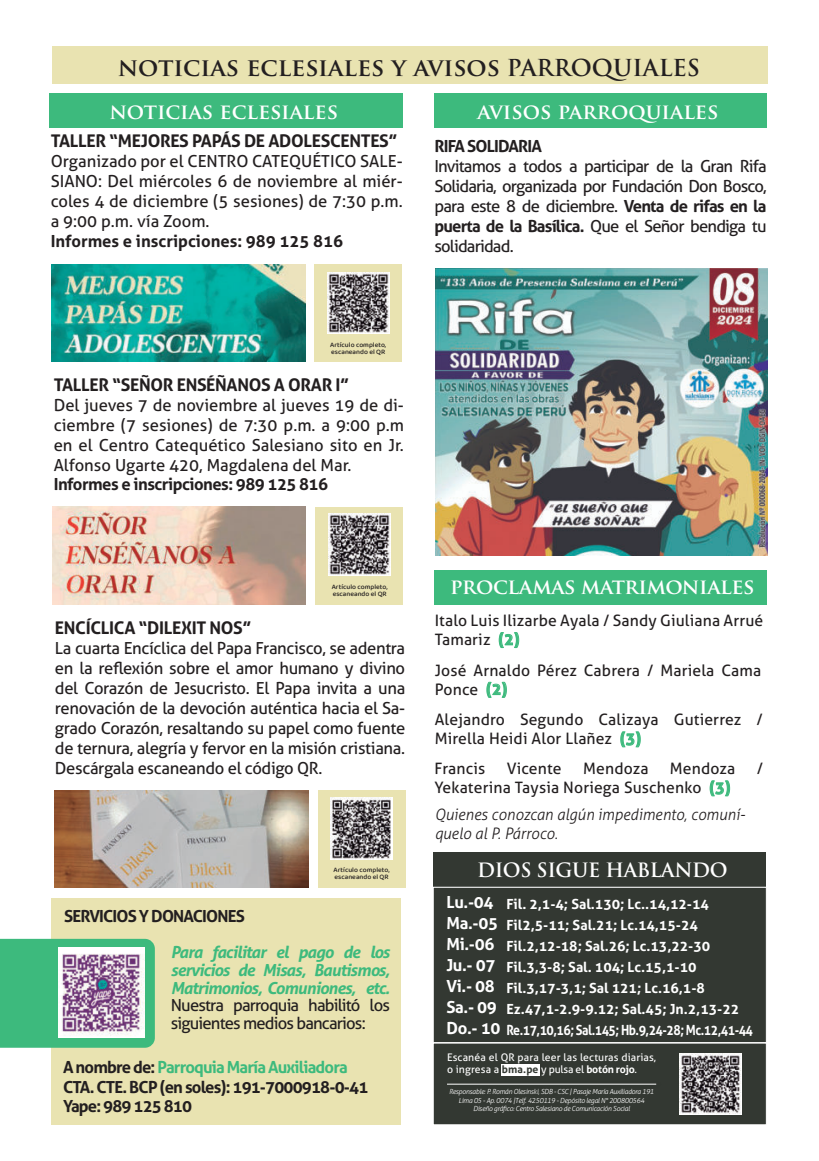
<style>
.page{position:relative;width:819px;height:1161px;background:#fff}
.page>*{position:absolute;margin:0;border:0;box-sizing:border-box;transform-origin:0 0}
.t1{font:700 24.5px "Trajan Pro";color:#231f20}
.t2{font:700 21px "Trajan Pro";letter-spacing:-.01em;color:#fff}
.t3{font:700 19.25px "Trajan Pro";letter-spacing:-.02em;color:#fff}
.t4{font:700 17.5px "Aller";letter-spacing:-.02em;color:#231f20}
.t5{font:16.62px/19.9px "Aller";letter-spacing:-.02em;color:#231f20;text-align:justify}
.t6{font:700 16.62px/19.9px "Aller";letter-spacing:-.05em;color:#231f20}
.t7{font:italic 700 16.62px/17.7px "Aller";letter-spacing:-.05em;color:#3dba7d;text-align:justify}
.t8{font:16.62px/17.7px "Aller";letter-spacing:-.05em;color:#231f20}
.t9{font:700 16.62px/21px "Aller";letter-spacing:-.02em;color:#fff}
.t10{font:700 16.62px "Aller";letter-spacing:-.03em;color:#231f20}
.t11{font:700 16.62px "Aller";color:#231f20}
.t12{font:15.75px/18.9px "Aller";letter-spacing:.01em;color:#231f20}
.t13{font:italic 300 15.75px/18.9px "Aller";color:#231f20;scale:.96 1}
.t14{font:700 14px/21px "Aller";color:#fff}
.t15{font:10.5px/12.6px "Aller";letter-spacing:.01em;color:#fff}
.t16{font:italic 300 7px/8.4px "Aller";letter-spacing:-.04em;color:#fff;text-align:center}
.t17{font:500 7px/7px "Baloo Bhaijaan 2";color:#231f20}
.s1{font-size:22.75px}
.s2{font-weight:700}
.s3{color:#3dba7d}
.s4{font-weight:700;color:#3dba7d}
.s5{font-weight:700;color:#333832}
</style>
<div class="page">
<div style="left:51px;top:898px;width:350px;height:227px;background:#e9e3b1"></div>
<div style="left:52px;top:46px;width:715px;height:38px;background:#e9e3b1"></div>
<div style="left:434px;top:93px;width:332px;height:35px;background:#3dba7d"></div>
<div style="left:433px;top:852px;width:333px;height:35px;background:#333832"></div>
<div style="left:49px;top:93px;width:354px;height:35px;background:#3dba7d"></div>
<img style="left:52px;top:507px;width:254px;height:97px">
<img style="left:55px;top:790px;width:253px;height:98px">
<img style="left:52px;top:264px;width:253px;height:98px">
<div style="left:315px;top:507px;width:87px;height:97px;background:#e9e3b1"></div>
<div style="left:318px;top:790px;width:87px;height:98px;background:#e9e3b1"></div>
<div style="left:314px;top:264px;width:88px;height:98px;background:#e9e3b1"></div>
<img style="left:329px;top:514px;width:61px;height:62px">
<img style="left:330px;top:797px;width:62px;height:62px">
<img style="left:327px;top:272px;width:62px;height:62px">
<div style="left:0;top:939px;width:155px;height:109px;background:#3dba7d"></div>
<img style="left:58px;top:948px;width:87px;height:89px">
<div style="left:433px;top:887px;width:333px;height:156px;background:#333832;border:1px solid #fff"></div>
<div style="left:433px;top:1043px;width:333px;height:82px;background:#333832;border:1px solid #fff"></div>
<img style="left:679px;top:1053px;width:62px;height:62px">
<div style="left:447px;top:1078px;width:218px;height:12px;background:#231f20;opacity:.12"></div>
<hr style="left:447px;top:1084px;width:209px;height:1px;background:#fff">
<div style="left:500px;top:1059px;width:49px;height:22px;background:#231f20;opacity:.12"></div>
<div style="left:501px;top:1064px;width:38px;height:11px;background:#fff"></div>
<div style="left:434px;top:570px;width:332px;height:35px;background:#3dba7d"></div>
<img style="left:436px;top:268px;width:331px;height:288px">
<h1 class="t1" style="left:118px;top:52px;width:583px">noticias eclesiales y avisos <span class="s1">PARROQUIALES</span></h1>
<p class="t2" style="left:477px;top:98px;width:242px">avisos parroquiales</p>
<p class="t2" style="left:109px;top:98px;width:230px">noticias eclesiales</p>
<p class="t4" style="left:51px;top:131px;width:348px">TALLER “MEJORES PAPÁS DE ADOLESCENTES”</p>
<p class="t5" style="left:51px;top:152px;width:353px">Organizado por el CENTRO CATEQUÉTICO SALE-SIANO: Del miércoles 6 de noviembre al miér&shy;coles 4 de diciembre (5 sesiones) de 7:30 p.m. a 9:00 p.m. vía Zoom.</p>
<p class="t11" style="left:51px;top:231px;width:294px">Informes e inscripciones: 989 125 816</p>
<p class="t6" style="left:434px;top:136px;width:109px">RIFA SOLIDARIA</p>
<p class="t5" style="left:434px;top:157px;width:333px">Invitamos a todos a participar de la Gran Rifa Solidaria, organizada por Fundación Don Bosco, para este 8 de diciembre. <span class="s2">Venta de rifas en la puerta de la Basílica.</span> Que el Señor bendiga tu solidaridad.</p>
<p class="t17" style="left:330px;top:342px;width:57px">Artículo completo, escaneando el QR</p>
<p class="t4" style="left:54px;top:375px;width:297px">TALLER “SEÑOR ENSÉÑANOS A ORAR I”</p>
<p class="t5" style="left:54px;top:395px;width:352px">Del jueves 7 de noviembre al jueves 19 de di&shy;ciembre (7 sesiones) de 7:30 p.m. a 9:00 p.m en el Centro Catequético Salesiano sito en Jr.<br>Alfonso Ugarte 420, Magdalena del Mar.</p>
<p class="t10" style="left:54px;top:475px;width:276px">Informes e inscripciones: 989 125 816</p>
<p class="t17" style="left:332px;top:583px;width:57px">Artículo completo, escaneando el QR</p>
<p class="t4" style="left:55px;top:618px;width:198px">ENCÍCLICA “DILEXIT NOS”</p>
<p class="t5" style="left:55px;top:639px;width:352px">La cuarta Encíclica del Papa Francisco, se adentra en la reflexión sobre el amor humano y divino del Corazón de Jesucristo. El Papa invita a una renovación de la devoción auténtica hacia el Sa&shy;grado Corazón, resaltando su papel como fuente de ternura, alegría y fervor en la misión cristiana.<br>Descárgala escaneando el código QR.</p>
<p class="t6" style="left:64px;top:906px;width:182px">SERVICIOS Y DONACIONES</p>
<p class="t17" style="left:333px;top:867px;width:57px">Artículo completo, escaneando el QR</p>
<p class="t7" style="left:171px;top:944px;width:221px">Para facilitar el pago de los servicios de Misas, Bautismos, Matrimonios, Comuniones, etc.</p>
<p class="t8" style="left:171px;top:997px;width:221px">Nuestra parroquia habilitó los siguientes medios bancarios:</p>
<p class="t6" style="left:63px;top:1057px;width:307px">A nombre de: <span class="s3">Parroquia María Auxiliadora<br></span>CTA. CTE. BCP (en soles): 191-7000918-0-41<br>Yape: 989 125 810</p>
<p class="t2" style="left:450px;top:574px;width:306px">proclamas matrimoniales</p>
<p class="t12" style="left:434px;top:611px;width:330px">Italo Luis Ilizarbe Ayala / Sandy Giuliana Arrué<br>Tamariz <span class="s4">(2)</span></p>
<p class="t12" style="left:434px;top:661px;width:328px">José Arnaldo Pérez Cabrera / Mariela Cama<br>Ponce <span class="s4">(2)</span></p>
<p class="t12" style="left:434px;top:711px;width:329px">Alejandro Segundo Calizaya Gutierrez /<br>Mirella Heidi Alor Llañez <span class="s4">(3)</span></p>
<p class="t12" style="left:434px;top:760px;width:52px">Francis</p>
<p class="t12" style="left:506px;top:760px;width:56px">Vicente</p>
<p class="t12" style="left:583px;top:760px;width:67px">Mendoza</p>
<p class="t12" style="left:670px;top:760px;width:67px">Mendoza</p>
<p class="t12" style="left:756px;top:760px;width:8px">/</p>
<p class="t12" style="left:434px;top:779px;width:297px">Yekaterina Taysia Noriega Suschenko <span class="s4">(3)</span></p>
<p class="t13" style="left:434px;top:807px;width:325px">Quienes conozcan algún impedimento, comuní&shy;quelo al P. Párroco.</p>
<p class="t3" style="left:477px;top:858px;width:252px">DIOS SIGUE HABLANDO</p>
<p class="t9" style="left:446px;top:892px;width:55px">Lu.-04<br>Ma.-05<br>Mi.-06<br>Ju.- 07<br>Vi.- 08<br>Sa.- 09<br>Do.- 10</p>
<p class="t14" style="left:506px;top:893px;width:248px">Fil. 2,1-4; Sal.130; Lc..14,12-14<br>Fil2,5-11; Sal.21; Lc.14,15-24<br>Fil.2,12-18; Sal.26; Lc.13,22-30<br>Fil.3,3-8; Sal. 104; Lc.15,1-10<br>Fil.3,17-3,1; Sal 121; Lc.16,1-8<br>Ez.47,1-2.9-9.12; Sal.45; Jn.2,13-22<br>Re.17,10,16; Sal.145; Hb.9,24-28; Mc.12,41-44</p>
<p class="t15" style="left:447px;top:1051px;width:211px">Escanéa el QR para leer las lecturas diarias, o ingresa a <span class="s5">bma.pe</span> y pulsa el <span class="s2">botón rojo</span>.</p>
<p class="t16" style="left:449px;top:1088px;width:206px">Responsable: P. Román Olesinski, SDB - CSC | Pasaje María Auxiliadora 191<br>Lima 05 - Ap. 0074 |Telf. 4250119 - Depósito legal N° 200800564<br>Diseño gráfico: Centro Salesiano de Comunicación Social</p>
</div>
